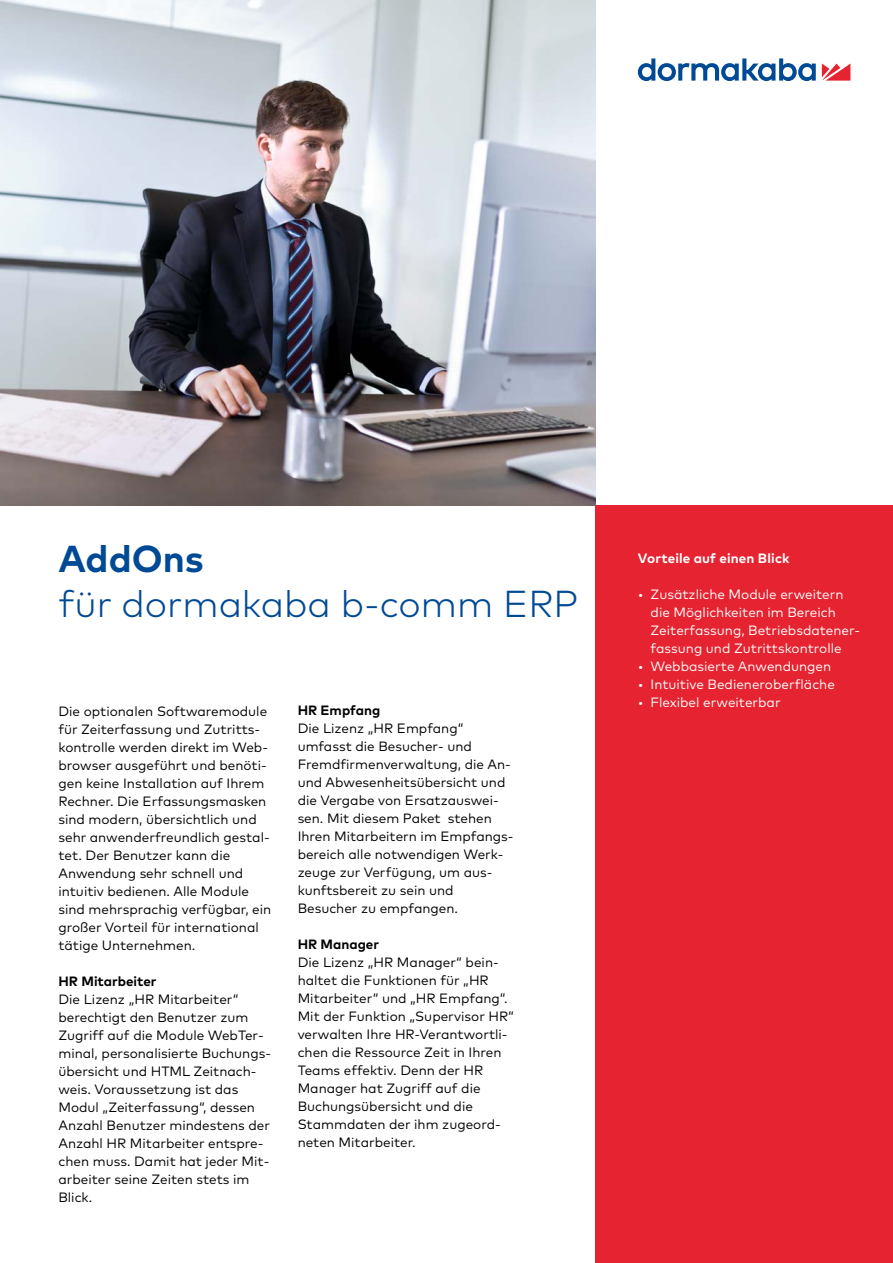
<style>
.page{position:relative;width:893px;height:1263px;background:#fff}
.page>*{position:absolute;margin:0;border:0;box-sizing:border-box;transform-origin:0 0}
.t1{font:300 37.5px "Mark Pro";color:#004994}
.t2{font:700 37.5px "Mark Pro";color:#004994}
.t3{font:13.5px/18px "Mark Pro";color:#000}
.t4{font:13.5px/18px "Mark Pro";color:#fff}
.t5{font:700 13.5px "Mark Pro";color:#000}
.t6{font:700 13.5px "Mark Pro";letter-spacing:.01em;color:#fff}
</style>
<div class="page">
<svg style="left:822px;top:64px;width:28px;height:17px"></svg>
<svg style="left:638px;top:58px;width:178px;height:23px"></svg>
<div style="left:595px;top:505px;width:298px;height:758px;background:#e62330"></div>
<img style="left:0;top:0;width:595px;height:505px">
<h1 class="t2" style="left:58px;top:530px;width:147px">AddOns</h1>
<h1 class="t1" style="left:58px;top:575px;width:521px">für dormakaba b-comm ERP</h1>
<p class="t3" style="left:58px;top:701px;width:214px">Die optionalen Softwaremodule für Zeiterfassung und Zutritts&shy;kontrolle werden direkt im Web&shy;browser ausgeführt und benöti&shy;gen keine Installation auf Ihrem<br>Rechner. Die Erfassungsmasken sind modern, übersichtlich und sehr anwenderfreundlich gestal&shy;tet. Der Benutzer kann die<br>Anwendung sehr schnell und intuitiv bedienen. Alle Module sind mehrsprachig verfügbar, ein großer Vorteil für international tätige Unternehmen.</p>
<p class="t5" style="left:58px;top:970px;width:100px">HR Mitarbeiter</p>
<p class="t3" style="left:58px;top:989px;width:214px">Die Lizenz „HR Mitarbeiter“ berechtigt den Benutzer zum<br>Zugriff auf die Module WebTer&shy;minal, personalisierte Buchungs&shy;übersicht und HTML Zeitnach&shy;weis. Voraussetzung ist das<br>Modul „Zeiterfassung“, dessen<br>Anzahl Benutzer mindestens der<br>Anzahl HR Mitarbeiter entspre&shy;chen muss. Damit hat jeder Mit&shy;arbeiter seine Zeiten stets im<br>Blick.</p>
<p class="t5" style="left:298px;top:700px;width:84px">HR Empfang</p>
<p class="t3" style="left:298px;top:719px;width:217px">Die Lizenz „HR Empfang“ umfasst die Besucher- und<br>Fremdfirmenverwaltung, die An&shy;und Abwesenheitsübersicht und die Vergabe von Ersatzauswei&shy;sen. Mit diesem Paket stehen<br>Ihren Mitarbeitern im Empfangs&shy;bereich alle notwendigen Werk&shy;zeuge zur Verfügung, um aus&shy;kunftsbereit zu sein und<br>Besucher zu empfangen.</p>
<p class="t5" style="left:298px;top:934px;width:83px">HR Manager</p>
<p class="t3" style="left:298px;top:952px;width:218px">Die Lizenz „HR Manager“ bein&shy;haltet die Funktionen für „HR<br>Mitarbeiter“ und „HR Empfang“.<br>Mit der Funktion „Supervisor HR“ verwalten Ihre HR-Verantwortli&shy;chen die Ressource Zeit in Ihren<br>Teams effektiv. Denn der HR<br>Manager hat Zugriff auf die<br>Buchungsübersicht und die<br>Stammdaten der ihm zugeord&shy;neten Mitarbeiter.</p>
<p class="t6" style="left:638px;top:547px;width:153px">Vorteile auf einen Blick</p>
<p class="t4" style="left:651px;top:584px;width:211px;text-indent:-13px">• Zusätzliche Module erweitern die Möglichkeiten im Bereich<br>Zeiterfassung, Betriebsdatener&shy;fassung und Zutrittskontrolle</p>
<p class="t4" style="left:638px;top:656px;width:195px">• Webbasierte Anwendungen</p>
<p class="t4" style="left:638px;top:674px;width:199px">• Intuitive Bedieneroberfläche</p>
<p class="t4" style="left:638px;top:692px;width:144px">• Flexibel erweiterbar</p>
</div>
